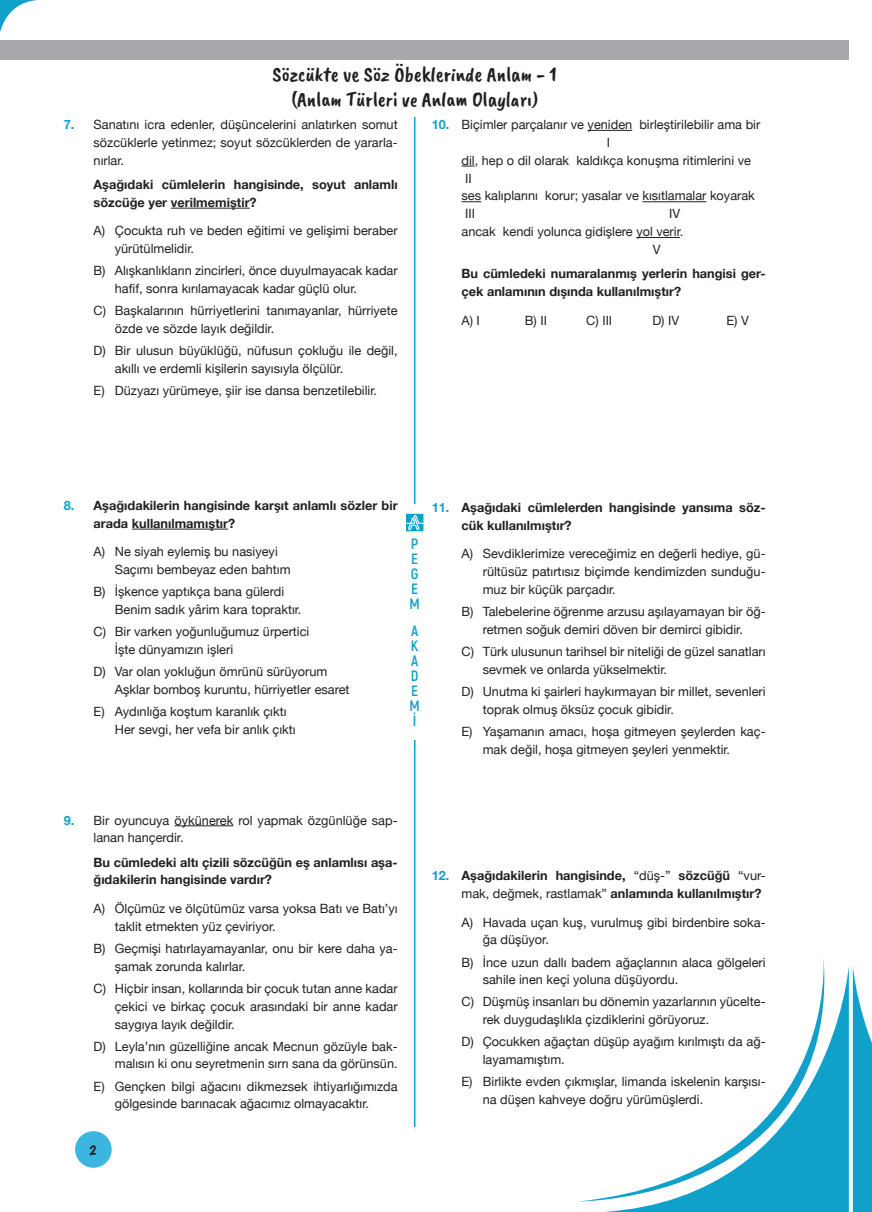
<style>
.page{position:relative;width:872px;height:1212px;background:#fff}
.page>*{position:absolute;margin:0;border:0;box-sizing:border-box;transform-origin:0 0}
.t1{font:21px/25.2px "Caveat Brush";color:#231f20;text-align:center}
.t2{font:700 15px/15px "Akrobat";color:#10a1cb;text-align:justify}
.t3{font:15px "Boogaloo";color:#231f20}
.t4{font:12.75px/17.9px "Helvetica Neue";color:#231f20}
.t5{font:700 12.75px/17.9px "Helvetica Neue";color:#231f20}
.s1{font-weight:700;color:#10a1cb}
.s2{color:#10a1cb}
.s3{font-weight:400}
</style>
<div class="page">
<svg style="left:853px;top:968px;width:19px;height:244px"></svg>
<svg style="left:604px;top:966px;width:245px;height:246px;background:#30add2"></svg>
<svg style="left:583px;top:958px;width:259px;height:243px"></svg>
<div style="left:0;top:40px;width:849px;height:20px;background:#a8a9ad"></div>
<div style="left:75px;top:1131px;width:37px;height:37px;background:#3cb6df;border-radius:50%"></div>
<svg style="left:0;top:0;width:38px;height:32px"></svg>
<hr style="left:414px;top:117px;width:1px;height:1010px;background:#10a1cb">
<div style="left:406px;top:504px;width:17px;height:236px;background:#fff"></div>
<svg style="left:406px;top:514px;width:17px;height:17px"></svg>
<hr style="left:171px;top:208px;width:79px;height:1px;background:#231f20">
<hr style="left:132px;top:529px;width:96px;height:1px;background:#231f20">
<hr style="left:174px;top:825px;width:59px;height:1px;background:#231f20">
<hr style="left:587px;top:130px;width:45px;height:1px;background:#231f20">
<svg style="left:461px;top:166px;width:14px;height:1px"></svg>
<svg style="left:461px;top:201px;width:20px;height:1px"></svg>
<hr style="left:642px;top:201px;width:64px;height:1px;background:#231f20">
<hr style="left:636px;top:237px;width:44px;height:1px;background:#231f20">
<h1 class="t1" style="left:272px;top:62px;width:286px">Sözcükte ve Söz Öbeklerinde Anlam - 1 (Anlam Türleri ve Anlam Olayları)</h1>
<p class="t4" style="left:94px;top:116px;width:306px;text-align:justify;text-indent:-30px"><span class="s1">7.</span> Sanatını icra edenler, düşüncelerini anlatırken somut sözcüklerle yetinmez; soyut sözcüklerden de yararla&shy;nırlar.</p>
<p class="t5" style="left:94px;top:176px;width:306px">Aşağıdaki cümlelerin hangisinde, soyut anlamlı sözcüğe yer verilmemiştir?</p>
<p class="t4" style="left:115px;top:223px;width:284px;text-indent:-21px">A) Çocukta ruh ve beden eğitimi ve gelişimi beraber yürütülmelidir.</p>
<p class="t4" style="left:115px;top:263px;width:284px;text-indent:-21px">B) Alışkanlıkların zincirleri, önce duyulmayacak kadar hafif, sonra kırılamayacak kadar güçlü olur.</p>
<p class="t4" style="left:115px;top:302px;width:284px;text-indent:-21px">C) Başkalarının hürriyetlerini tanımayanlar, hürriyete özde ve sözde layık değildir.</p>
<p class="t4" style="left:115px;top:342px;width:284px;text-indent:-21px">D) Bir ulusun büyüklüğü, nüfusun çokluğu ile değil, akıllı ve erdemli kişilerin sayısıyla ölçülür.</p>
<p class="t4" style="left:94px;top:382px;width:285px">E) Düzyazı yürümeye, şiir ise dansa benzetilebilir.</p>
<p class="t4" style="left:432px;top:116px;width:330px"><span class="s1">10.</span> Biçimler parçalanır ve yeniden birleştirilebilir ama bir</p>
<p class="t4" style="left:607px;top:134px;width:5px">I</p>
<p class="t4" style="left:461px;top:152px;width:291px">dil, hep o dil olarak kaldıkça konuşma ritimlerini ve</p>
<p class="t4" style="left:465px;top:170px;width:8px">II</p>
<p class="t4" style="left:461px;top:188px;width:295px">ses kalıplarını korur; yasalar ve kısıtlamalar koyarak</p>
<p class="t4" style="left:465px;top:206px;width:11px">III</p>
<p class="t4" style="left:669px;top:206px;width:13px">IV</p>
<p class="t4" style="left:461px;top:223px;width:223px">ancak kendi yolunca gidişlere yol verir.</p>
<p class="t4" style="left:653px;top:241px;width:9px">V</p>
<p class="t5" style="left:461px;top:265px;width:306px">Bu cümledeki numaralanmış yerlerin hangisi ger&shy;çek anlamının dışında kullanılmıştır?</p>
<p class="t4" style="left:461px;top:312px;width:20px">A) I</p>
<p class="t4" style="left:525px;top:312px;width:24px">B) II</p>
<p class="t4" style="left:586px;top:312px;width:27px">C) III</p>
<p class="t4" style="left:652px;top:312px;width:28px">D) IV</p>
<p class="t4" style="left:726px;top:312px;width:24px">E) V</p>
<p class="t5" style="left:94px;top:497px;width:306px;text-indent:-30px"><span class="s2">8.</span> Aşağıdakilerin hangisinde karşıt anlamlı sözler bir arada kullanılmamıştır?</p>
<p class="t4" style="left:115px;top:543px;width:177px;text-indent:-21px">A) Ne siyah eylemiş bu nasiyeyi<br>Saçımı bembeyaz eden bahtım</p>
<p class="t4" style="left:115px;top:583px;width:188px;text-indent:-21px">B) İşkence yaptıkça bana gülerdi<br>Benim sadık yârim kara topraktır.</p>
<p class="t4" style="left:115px;top:623px;width:196px;text-indent:-21px">C) Bir varken yoğunluğumuz ürpertici<br>İşte dünyamızın işleri</p>
<p class="t4" style="left:115px;top:663px;width:236px;text-indent:-21px">D) Var olan yokluğun ömrünü sürüyorum<br>Aşklar bomboş kuruntu, hürriyetler esaret</p>
<p class="t4" style="left:115px;top:703px;width:182px;text-indent:-21px">E) Aydınlığa koştum karanlık çıktı<br>Her sevgi, her vefa bir anlık çıktı</p>
<p class="t2" style="left:409px;top:536px;width:12px">P E G E M</p>
<p class="t2" style="left:409px;top:623px;width:12px">A K A D E M İ</p>
<p class="t5" style="left:461px;top:499px;width:306px;text-indent:-30px"><span class="s2">11.</span> Aşağıdaki cümlelerden hangisinde yansıma söz&shy;cük kullanılmıştır?</p>
<p class="t4" style="left:483px;top:546px;width:284px;text-align:justify;text-indent:-21px">A) Sevdiklerimize vereceğimiz en değerli hediye, gü&shy;rültüsüz patırtısız biçimde kendimizden sunduğu&shy;muz bir küçük parçadır.</p>
<p class="t4" style="left:461px;top:603px;width:306px;text-align:center">B) Talebelerine öğrenme arzusu aşılayamayan bir öğ&shy;retmen soğuk demiri döven bir demirci gibidir.</p>
<p class="t4" style="left:483px;top:643px;width:284px;text-indent:-21px">C) Türk ulusunun tarihsel bir niteliği de güzel sanatları sevmek ve onlarda yükselmektir.</p>
<p class="t4" style="left:483px;top:683px;width:284px;text-indent:-21px">D) Unutma ki şairleri haykırmayan bir millet, sevenleri toprak olmuş öksüz çocuk gibidir.</p>
<p class="t4" style="left:483px;top:723px;width:284px;text-indent:-21px">E) Yaşamanın amacı, hoşa gitmeyen şeylerden kaç&shy;mak değil, hoşa gitmeyen şeyleri yenmektir.</p>
<p class="t4" style="left:94px;top:812px;width:306px;text-indent:-30px"><span class="s1">9.</span> Bir oyuncuya öykünerek rol yapmak özgünlüğe sap&shy;lanan hançerdir.</p>
<p class="t5" style="left:94px;top:853px;width:306px">Bu cümledeki altı çizili sözcüğün eş anlamlısı aşa&shy;ğıdakilerin hangisinde vardır?</p>
<p class="t4" style="left:115px;top:900px;width:284px;text-indent:-21px">A) Ölçümüz ve ölçütümüz varsa yoksa Batı ve Batı’yı taklit etmekten yüz çeviriyor.</p>
<p class="t4" style="left:115px;top:940px;width:284px;text-indent:-21px">B) Geçmişi hatırlayamayanlar, onu bir kere daha ya&shy;şamak zorunda kalırlar.</p>
<p class="t4" style="left:115px;top:980px;width:284px;text-align:justify;text-indent:-21px">C) Hiçbir insan, kollarında bir çocuk tutan anne kadar çekici ve birkaç çocuk arasındaki bir anne kadar saygıya layık değildir.</p>
<p class="t4" style="left:94px;top:1038px;width:306px;text-align:right">D) Leyla’nın güzelliğine ancak Mecnun gözüyle bak&shy;malısın ki onu seyretmenin sırrı sana da görünsün.</p>
<p class="t4" style="left:94px;top:1078px;width:306px;text-align:center">E) Gençken bilgi ağacını dikmezsek ihtiyarlığımızda gölgesinde barınacak ağacımız olmayacaktır.</p>
<p class="t3" style="left:89px;top:1141px;width:9px">2</p>
<p class="t5" style="left:461px;top:867px;width:306px;text-indent:-30px"><span class="s2">12.</span> Aşağıdakilerin hangisinde, <span class="s3">“düş-”</span> sözcüğü <span class="s3">“vur&shy;mak, değmek, rastlamak”</span> anlamında kullanılmıştır?</p>
<p class="t4" style="left:483px;top:914px;width:284px;text-indent:-21px">A) Havada uçan kuş, vurulmuş gibi birdenbire soka&shy;ğa düşüyor.</p>
<p class="t4" style="left:483px;top:954px;width:284px;text-indent:-21px">B) İnce uzun dallı badem ağaçlarının alaca gölgeleri sahile inen keçi yoluna düşüyordu.</p>
<p class="t4" style="left:483px;top:994px;width:284px;text-indent:-21px">C) Düşmüş insanları bu dönemin yazarlarının yücelte&shy;rek duygudaşlıkla çizdiklerini görüyoruz.</p>
<p class="t4" style="left:483px;top:1034px;width:284px;text-indent:-21px">D) Çocukken ağaçtan düşüp ayağım kırılmıştı da ağ&shy;layamamıştım.</p>
<p class="t4" style="left:483px;top:1073px;width:284px;text-indent:-21px">E) Birlikte evden çıkmışlar, limanda iskelenin karşısı&shy;na düşen kahveye doğru yürümüşlerdi.</p>
</div>
